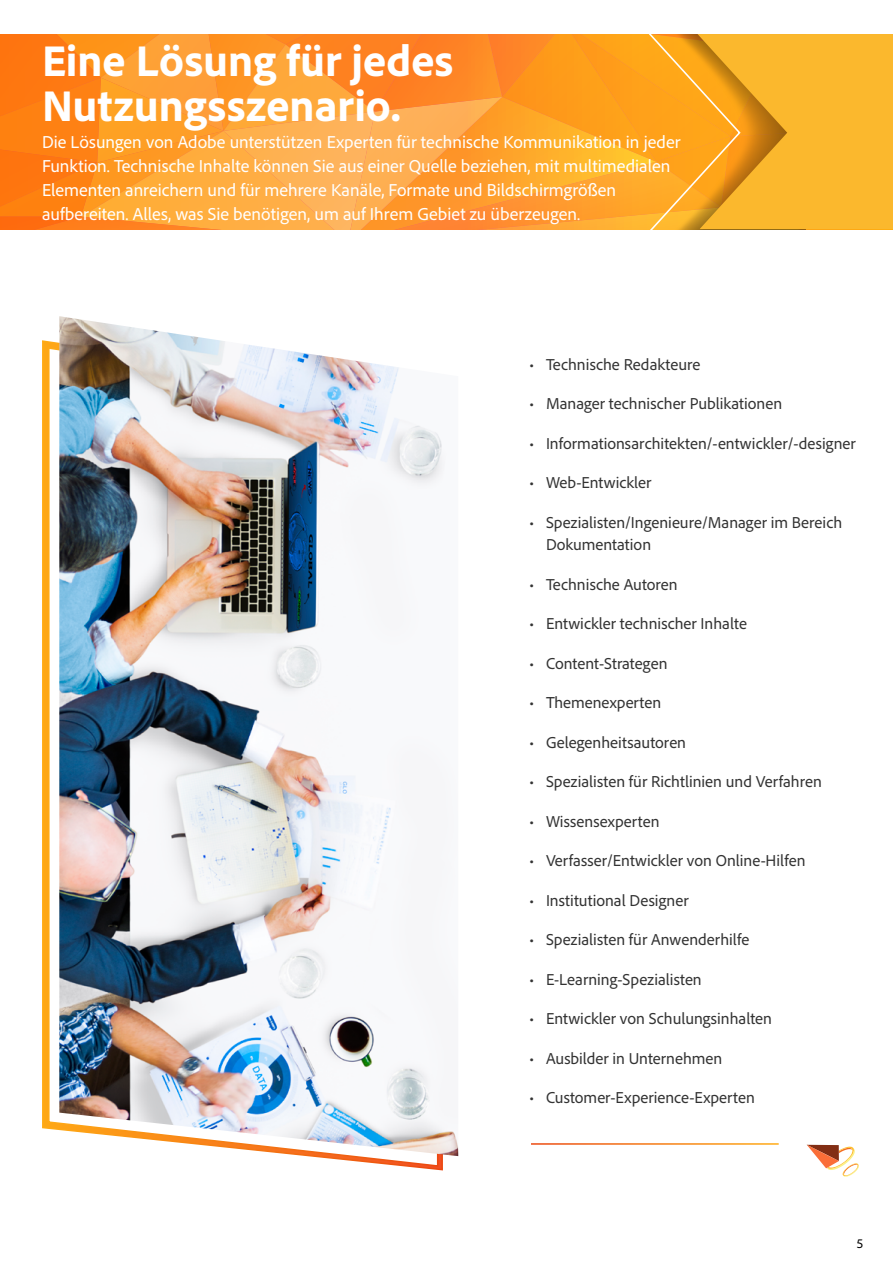
<style>
.page{position:relative;width:893px;height:1263px;background:#fff}
.page>*{position:absolute;margin:0;border:0;box-sizing:border-box;transform-origin:0 0}
.Heading_2{font:800 45px/45px "Adobe Clean";color:#fff}
.Body_12pt{font:18px/24px "Adobe Clean";color:#fff}
.t1{font:16.5px/22.5px "Adobe Clean";color:#333}
.t2{font:13.5px "Adobe Clean";color:#000}
</style>
<div class="page">
<svg style="left:0;top:34px;width:893px;height:195px;background:#fc9f2b"></svg>
<svg style="left:42px;top:340px;width:401px;height:831px"></svg>
<img style="left:59px;top:316px;width:399px;height:840px">
<svg style="left:820px;top:1146px;width:39px;height:30px"></svg>
<img style="left:838px;top:1145px;width:1px;height:16px">
<img style="left:807px;top:1145px;width:31px;height:16px">
<p class="Heading_2" style="left:42px;top:36px;width:413px">Eine Lösung für jedes<br>Nutzungsszenario.</p>
<p class="Body_12pt" style="left:42px;top:129px;width:640px">Die Lösungen von Adobe unterstützen Experten für technische Kommunikation in jeder Funktion. Technische Inhalte können Sie aus einer Quelle beziehen, mit multimedialen Elementen anreichern und für mehrere Kanäle, Formate und Bildschirmgrößen aufbereiten. Alles, was Sie benötigen, um auf Ihrem Gebiet zu überzeugen.</p>
<p class="t1" style="left:529px;top:352px;width:173px">• Technische Redakteure</p>
<p class="t1" style="left:529px;top:392px;width:255px">• Manager technischer Publikationen</p>
<p class="t1" style="left:529px;top:431px;width:328px">• Informationsarchitekten/-entwickler/-designer</p>
<p class="t1" style="left:529px;top:471px;width:124px">• Web-Entwickler</p>
<p class="t1" style="left:546px;top:510px;width:298px;text-indent:-17px">• Spezialisten/Ingenieure/Manager im Bereich<br>Dokumentation</p>
<p class="t1" style="left:529px;top:572px;width:150px">• Technische Autoren</p>
<p class="t1" style="left:529px;top:612px;width:219px">• Entwickler technischer Inhalte</p>
<p class="t1" style="left:529px;top:651px;width:140px">• Content-Strategen</p>
<p class="t1" style="left:529px;top:691px;width:134px">• Themenexperten</p>
<p class="t1" style="left:529px;top:730px;width:159px">• Gelegenheitsautoren</p>
<p class="t1" style="left:529px;top:770px;width:294px">• Spezialisten für Richtlinien und Verfahren</p>
<p class="t1" style="left:529px;top:809px;width:132px">• Wissensexperten</p>
<p class="t1" style="left:529px;top:849px;width:278px">• Verfasser/Entwickler von Online-Hilfen</p>
<p class="t1" style="left:529px;top:888px;width:161px">• Institutional Designer</p>
<p class="t1" style="left:529px;top:928px;width:222px">• Spezialisten für Anwenderhilfe</p>
<p class="t1" style="left:529px;top:967px;width:174px">• E-Learning-Spezialisten</p>
<p class="t1" style="left:529px;top:1007px;width:245px">• Entwickler von Schulungsinhalten</p>
<p class="t1" style="left:529px;top:1046px;width:195px">• Ausbilder in Unternehmen</p>
<p class="t1" style="left:529px;top:1086px;width:227px">• Customer-Experience-Experten</p>
<p class="t2" style="left:857px;top:1235px;width:8px">5</p>
</div>
